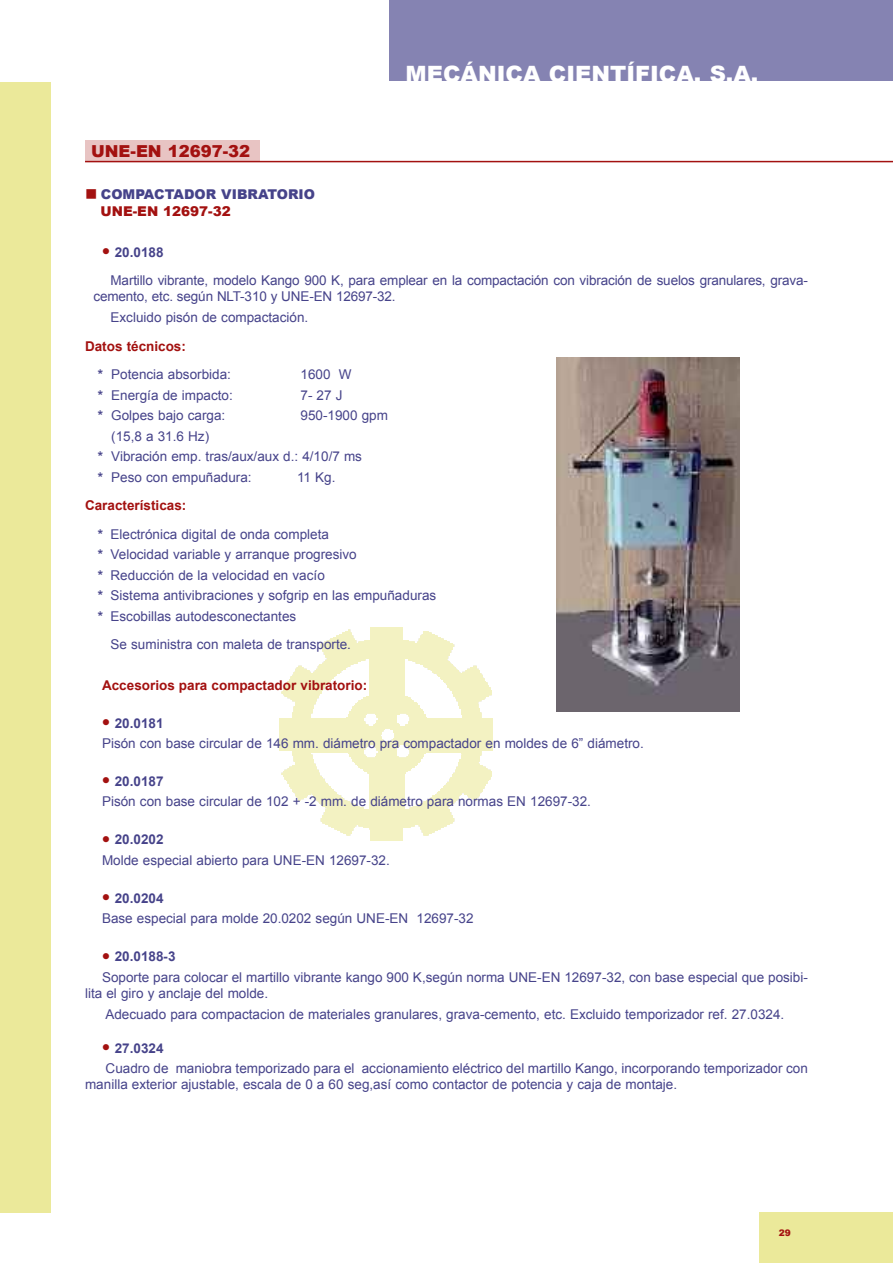
<style>
.page{position:relative;width:893px;height:1263px;background:#fff}
.page>*{position:absolute;margin:0;border:0;box-sizing:border-box;transform-origin:0 0}
.t1{font:900 22.5px "Arial";color:#fff}
.t2{font:900 16.5px "Arial";color:#a31110}
.t3{font:13.5px/20.4px "Arial";color:#46438a}
.t4{font:900 13.5px/17px "Arial";color:#46438a}
.t5{font:700 13.5px "Arial";color:#a31110}
.t6{font:900 9px "Arial";color:#a31110}
.s1{color:#a31110}
.s2{font-weight:700}
.s3{font-weight:700;color:#a31110}
</style>
<div class="page">
<div style="left:759px;top:1212px;width:134px;height:51px;background:#ebe99a"></div>
<img style="left:280px;top:627px;width:212px;height:214px">
<div style="left:85px;top:140px;width:174px;height:22px;background:#e8c4c3"></div>
<hr style="left:85px;top:161px;width:808px;height:1px;background:#a31110">
<img style="left:556px;top:358px;width:183px;height:354px">
<div style="left:389px;top:0;width:504px;height:81px;background:#8583b2"></div>
<div style="left:0;top:82px;width:51px;height:1131px;background:#ebe99a"></div>
<h1 class="t1" style="left:406px;top:57px;width:354px">MECáNICA CIENTÍFICA, S.A.</h1>
<p class="t2" style="left:91px;top:139px;width:161px">UNE-EN 12697-32</p>
<p class="t4" style="left:101px;top:185px;width:216px;text-indent:-15px"><span class="s1">■</span> COMPACTADOR VIBRATORIO<br><span class="s1">UNE-EN 12697-32</span></p>
<p class="t3" style="left:111px;top:238px;width:699px;line-height:28.7px;text-indent:-9px"><span class="s1">●</span> <span class="s2">20.0188<br></span>Martillo vibrante, modelo Kango 900 K, para emplear en la compactación con vibración de suelos granulares, grava-</p>
<p class="t3" style="left:111px;top:287px;width:287px;text-indent:-17px">cemento, etc. según NLT-310 y UNE-EN 12697-32.<br>Excluido pisón de compactación.</p>
<p class="t3" style="left:98px;top:332px;width:135px;line-height:28.7px;text-indent:-13px"><span class="s3">Datos técnicos:<br></span><span class="s2">*</span> Potencia absorbida:</p>
<p class="t3" style="left:301px;top:364px;width:53px">1600 W</p>
<p class="t3" style="left:98px;top:385px;width:137px"><span class="s2">*</span> Energía de impacto:</p>
<p class="t3" style="left:301px;top:385px;width:44px">7- 27 J</p>
<p class="t3" style="left:98px;top:405px;width:129px"><span class="s2">*</span> Golpes bajo carga:</p>
<p class="t3" style="left:301px;top:405px;width:89px">950-1900 gpm</p>
<p class="t3" style="left:98px;top:426px;width:266px;text-indent:13px">(15,8 a 31.6 Hz)<br><span class="s2">*</span> Vibración emp. tras/aux/aux d.: 4/10/7 ms <span class="s2">*</span> Peso con empuñadura:</p>
<p class="t3" style="left:297px;top:467px;width:40px">11 Kg.</p>
<p class="t3" style="left:98px;top:491px;width:233px;line-height:28.7px;text-indent:-13px"><span class="s3">Características:<br></span><span class="s2">*</span> Electrónica digital de onda completa</p>
<p class="t3" style="left:98px;top:544px;width:340px"><span class="s2">*</span> Velocidad variable y arranque progresivo<br><span class="s2">*</span> Reducción de la velocidad en vacío<br><span class="s2">*</span> Sistema antivibraciones y sofgrip en las empuñaduras <span class="s2">*</span> Escobillas autodesconectantes</p>
<p class="t3" style="left:111px;top:634px;width:242px">Se suministra con maleta de transporte.</p>
<p class="t5" style="left:102px;top:678px;width:267px">Accesorios para compactador vibratorio:</p>
<p class="t3" style="left:102px;top:712px;width:543px"><span class="s1">●</span> <span class="s2">20.0181<br></span>Pisón con base circular de 146 mm. diámetro pra compactador en moldes de 6” diámetro.</p>
<p class="t3" style="left:102px;top:771px;width:490px"><span class="s1">●</span> <span class="s2">20.0187<br></span>Pisón con base circular de 102 + -2 mm. de diámetro para normas EN 12697-32.</p>
<p class="t3" style="left:102px;top:829px;width:289px"><span class="s1">●</span> <span class="s2">20.0202<br></span>Molde especial abierto para UNE-EN 12697-32.</p>
<p class="t3" style="left:102px;top:887px;width:373px"><span class="s1">●</span> <span class="s2">20.0204<br></span>Base especial para molde 20.0202 según UNE-EN 12697-32</p>
<p class="t3" style="left:102px;top:946px;width:707px"><span class="s1">●</span> <span class="s2">20.0188-3<br></span>Soporte para colocar el martillo vibrante kango 900 K,según norma UNE-EN 12697-32, con base especial que posibi-</p>
<p class="t3" style="left:105px;top:983px;width:680px;text-indent:-20px">lita el giro y anclaje del molde.<br>Adecuado para compactacion de materiales granulares, grava-cemento, etc. Excluido temporizador ref. 27.0324.</p>
<p class="t3" style="left:102px;top:1038px;width:707px"><span class="s1">●</span> <span class="s2">27.0324<br></span>Cuadro de maniobra temporizado para el accionamiento eléctrico del martillo Kango, incorporando temporizador con</p>
<p class="t3" style="left:85px;top:1074px;width:594px">manilla exterior ajustable, escala de 0 a 60 seg,así como contactor de potencia y caja de montaje.</p>
<p class="t6" style="left:779px;top:1226px;width:14px">29</p>
</div>
